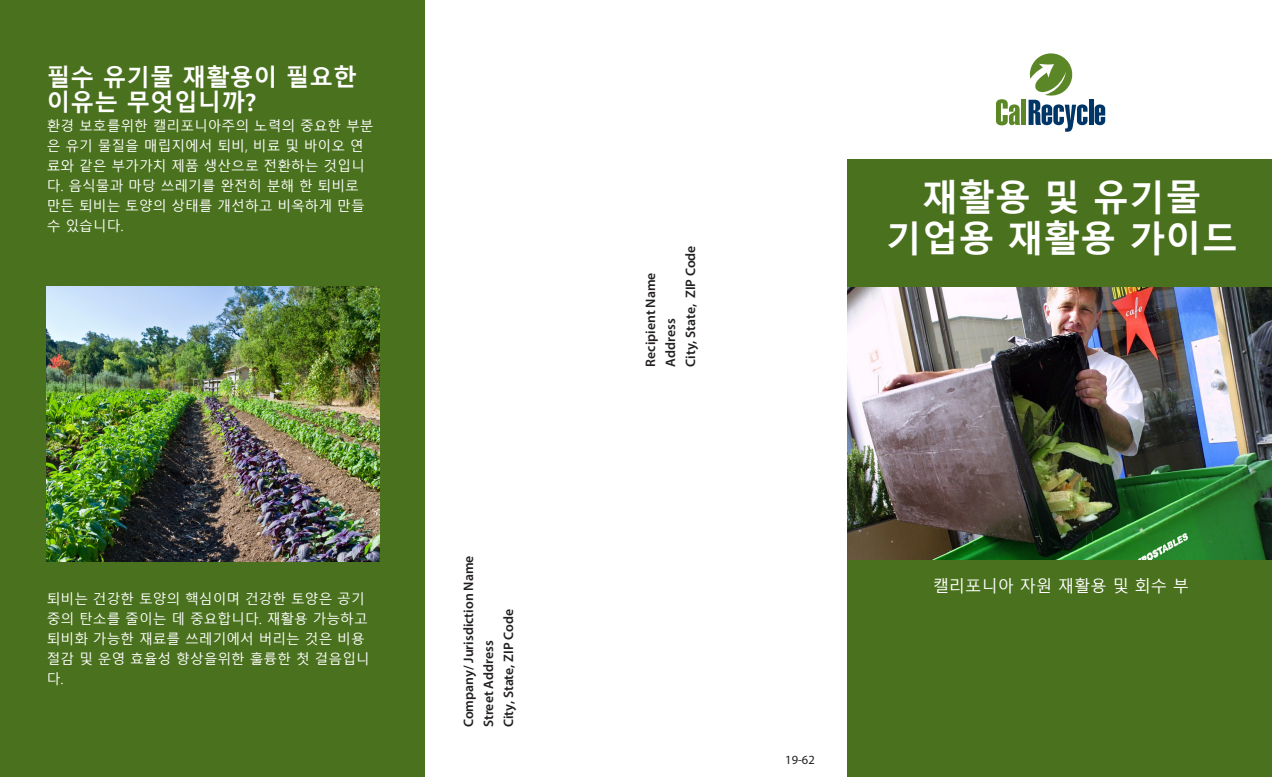
<style>
.page{position:relative;width:1272px;height:777px;background:#fff}
.page>*{position:absolute;margin:0;border:0;box-sizing:border-box;transform-origin:0 0}
.t1{font:700 36.25px/41.2px "Malgun Gothic";color:#fff;text-align:center}
.t2{font:700 23.75px/25px "Malgun Gothic";color:#fff}
.Photo_captions{font:16.25px "Malgun Gothic";color:#fff}
.Body{font:13.75px/20px "Malgun Gothic";color:#fff}
.Body-2{font:600 13.75px "Myriad Pro";color:#231f20}
.Photo_captions-2{font:13.75px/20px "Malgun Gothic";color:#fff}
.Body-3{font:12.5px "Myriad Pro";color:#231f20}
</style>
<div class="page">
<img style="left:847px;top:287px;width:424px;height:273px">
<div style="left:0;top:0;width:424px;height:776px;background:#4a711d"></div>
<div style="left:847px;top:160px;width:424px;height:127px;background:#4a711d"></div>
<div style="left:847px;top:560px;width:424px;height:216px;background:#4a711d"></div>
<svg style="left:996px;top:99px;width:23px;height:26px"></svg>
<div style="left:1020px;top:100px;width:5px;height:25px;background:#5c8727"></div>
<svg style="left:1028px;top:53px;width:59px;height:79px"></svg>
<div style="left:1088px;top:100px;width:5px;height:25px;background:#003667"></div>
<svg style="left:1094px;top:104px;width:11px;height:21px"></svg>
<img style="left:47px;top:286px;width:332px;height:275px">
<p class="t2" style="left:47px;top:65px;width:312px">필수 유기물 재활용이 필요한 이유는 무엇입니까?</p>
<p class="Body" style="left:47px;top:116px;width:328px">환경 보호를위한 캘리포니아주의 노력의 중요한 부분 은 유기 물질을 매립지에서 퇴비, 비료 및 바이오 연 료와 같은 부가가치 제품 생산으로 전환하는 것입니 다. 음식물과 마당 쓰레기를 완전히 분해 한 퇴비로 만든 퇴비는 토양의 상태를 개선하고 비옥하게 만들 수 있습니다.</p>
<p class="Photo_captions-2" style="left:47px;top:589px;width:324px">퇴비는 건강한 토양의 핵심이며 건강한 토양은 공기 중의 탄소를 줄이는 데 중요합니다. 재활용 가능하고 퇴비화 가능한 재료를 쓰레기에서 버리는 것은 비용 절감 및 운영 효율성 향상을위한 훌륭한 첫 걸음입니 다.</p>
<p class="Body-2" style="left:460px;top:727px;width:173px;rotate:-90deg">Company/ Jurisdiction Name</p>
<p class="Body-2" style="left:480px;top:727px;width:88px;rotate:-90deg">Street Address</p>
<p class="Body-2" style="left:500px;top:727px;width:120px;rotate:-90deg">City, State, ZIP Code</p>
<p class="Body-2" style="left:641px;top:366px;width:95px;rotate:-90deg">Recipient Name</p>
<p class="Body-2" style="left:661px;top:366px;width:49px;rotate:-90deg">Address</p>
<p class="Body-2" style="left:681px;top:366px;width:122px;rotate:-90deg">City, State, ZIP Code</p>
<p class="t1" style="left:885px;top:177px;width:353px">재활용 및 유기물 기업용 재활용 가이드</p>
<p class="Body-3" style="left:785px;top:751px;width:31px">19-62</p>
<p class="Photo_captions" style="left:932px;top:576px;width:258px">캘리포니아 자원 재활용 및 회수 부</p>
</div>
